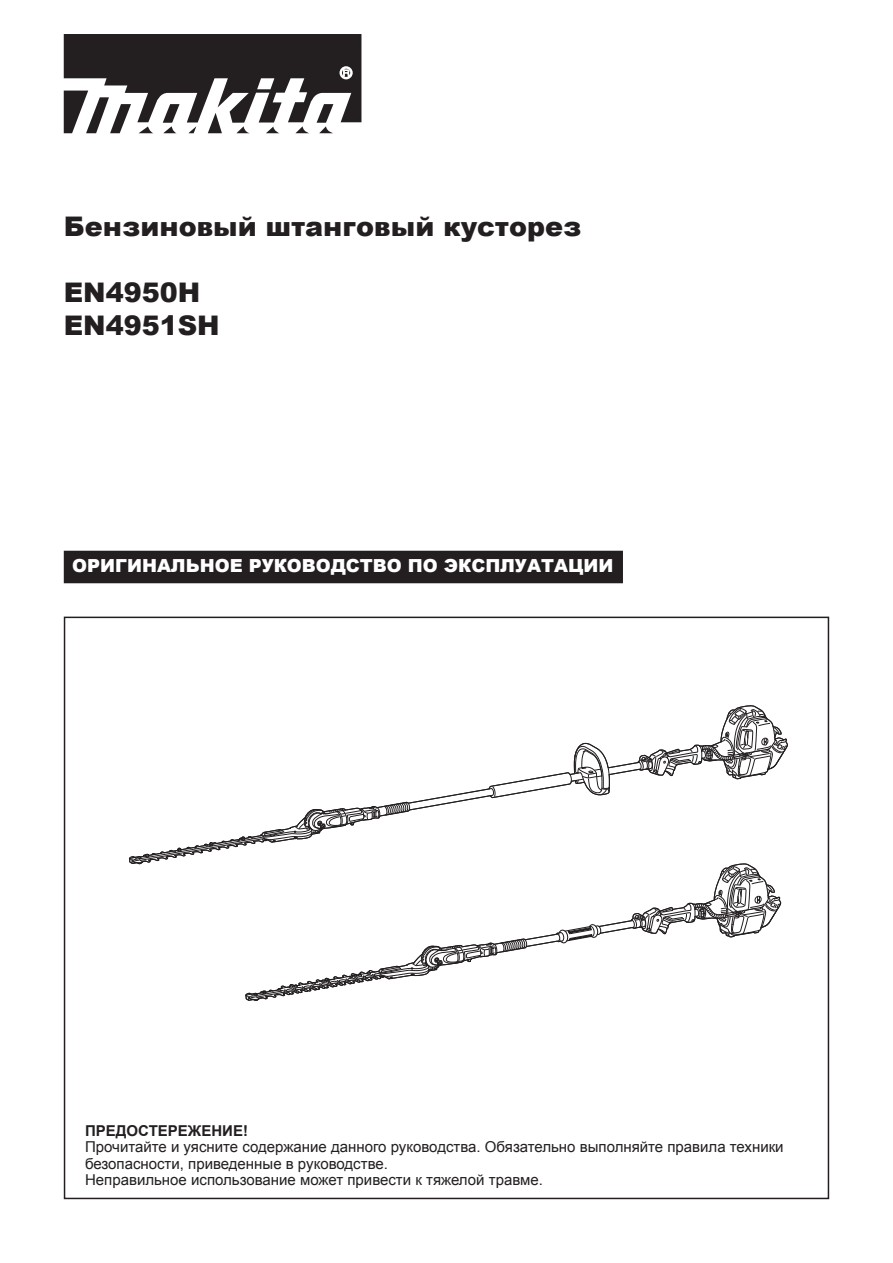
<style>
.page{position:relative;width:893px;height:1263px;background:#fff}
.page>*{position:absolute;margin:0;border:0;box-sizing:border-box;transform-origin:0 0}
.t1{font:900 27px/33px "Arial";color:#231f20}
.t2{font:900 18px "Arial";color:#fff}
.t3{font:15px/16.5px "Arial";color:#231f20}
.t4{font:700 15px "Arial";color:#231f20}
</style>
<div class="page">
<svg style="left:64px;top:34px;width:297px;height:99px"></svg>
<svg style="left:129px;top:705px;width:659px;height:296px"></svg>
<div style="left:65px;top:551px;width:557px;height:31px;background:#231f20"></div>
<div style="left:64px;top:551px;width:559px;height:32px;border:2px solid #231f20"></div>
<h1 class="t1" style="left:64px;top:209px;width:519px">Бензиновый штанговый кусторез</h1>
<h1 class="t1" style="left:64px;top:275px;width:158px">EN4950H<br>EN4951SH</h1>
<p class="t2" style="left:72px;top:553px;width:543px">ОРИГИНАЛЬНОЕ РУКОВОДСТВО ПО ЭКСПЛУАТАЦИИ</p>
<p class="t4" style="left:85px;top:1120px;width:164px">ПРЕДОСТЕРЕЖЕНИЕ!</p>
<p class="t3" style="left:85px;top:1139px;width:700px">Прочитайте и уясните содержание данного руководства. Обязательно выполняйте правила техники безопасности, приведенные в руководстве.<br>Неправильное использование может привести к тяжелой травме.</p>
</div>
